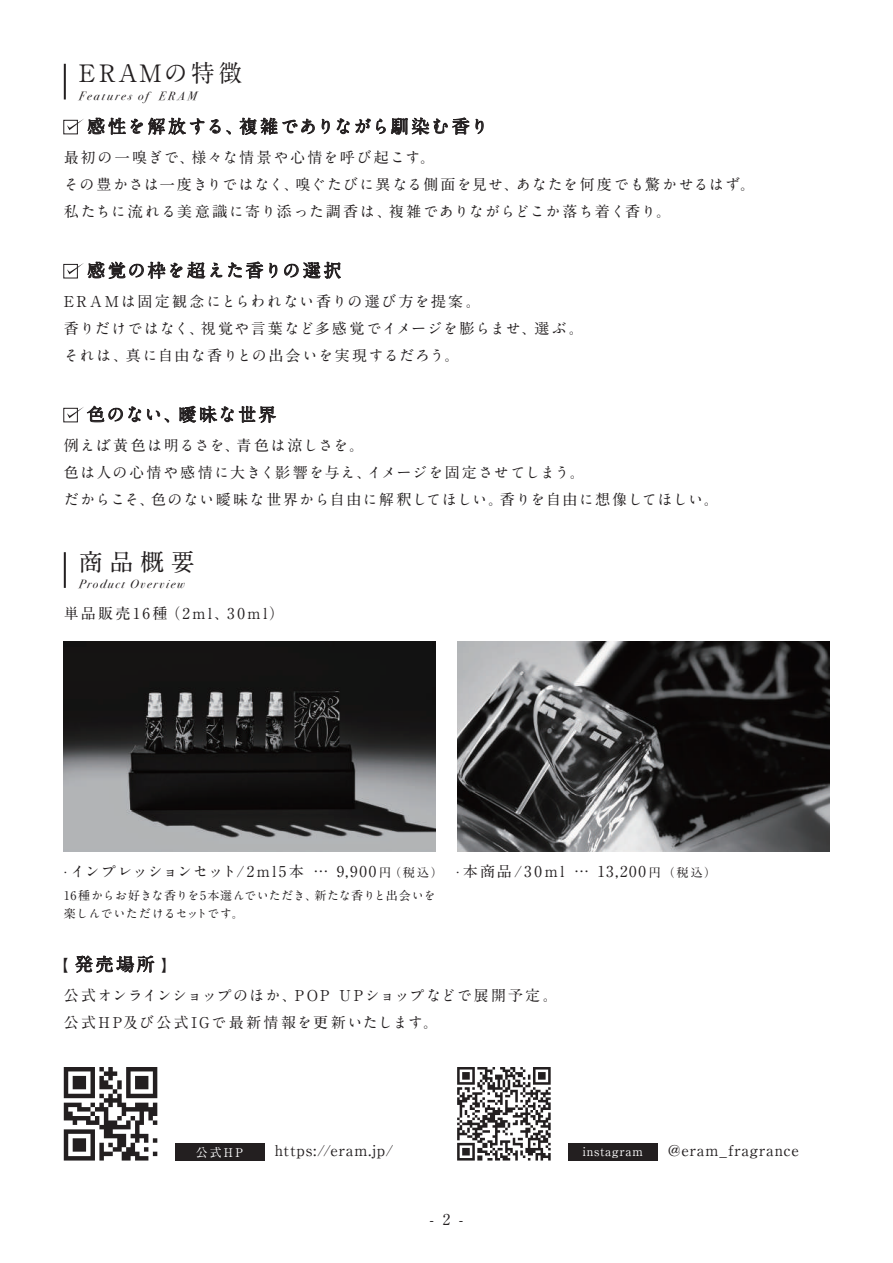
<style>
.page{position:relative;width:893px;height:1263px;background:#fff}
.page>*{position:absolute;margin:0;border:0;box-sizing:border-box;transform-origin:0 0}
.t1{font:700 24px "A1 Mincho Std";letter-spacing:.115em;color:#231f20}
.t2{font:700 24px "A1 Mincho Std";letter-spacing:.16em;color:#231f20}
.t3{font:700 18px "A1 Mincho Std";letter-spacing:.095em;color:#231f20}
.t4{font:700 15px "A1 Mincho Std";letter-spacing:.105em;color:#231f20}
.t5{font:700 15px "A1 Mincho Std";letter-spacing:.075em;color:#231f20}
.t6{font:700 15px "A1 Mincho Std";letter-spacing:.175em;color:#231f20}
.t7{font:700 14.85px/27px "A1 Mincho Std";letter-spacing:.07em;color:#231f20}
.t8{font:700 14.85px "A1 Mincho Std";letter-spacing:.045em;color:#231f20}
.t9{font:700 14.85px "A1 Mincho Std";letter-spacing:.145em;color:#231f20}
.t10{font:700 12px/18px "A1 Mincho Std";letter-spacing:.03em;color:#231f20}
.t11{font:italic 12px "Bodoni Svty Two ITCTT";letter-spacing:.14em;color:#231f20}
.t12{font:italic 12px "Bodoni Svty Two ITCTT";letter-spacing:.18em;color:#231f20}
.t13{font:700 12px "A1 Mincho Std";letter-spacing:.075em;color:#fff}
.s1{font-family:"Koz Go Pr 6 N";font-weight:400;font-size:15px}
.s2{font-size:12px}
.s3{font-size:15px}
</style>
<div class="page">
<svg style="left:210px;top:119px;width:10px;height:14px"></svg>
<svg style="left:226px;top:131px;width:5px;height:3px"></svg>
<svg style="left:240px;top:118px;width:75px;height:17px"></svg>
<svg style="left:322px;top:119px;width:8px;height:15px"></svg>
<svg style="left:337px;top:119px;width:12px;height:15px"></svg>
<svg style="left:355px;top:118px;width:114px;height:17px"></svg>
<svg style="left:476px;top:119px;width:7px;height:15px"></svg>
<svg style="left:188px;top:262px;width:17px;height:16px"></svg>
<svg style="left:211px;top:263px;width:11px;height:14px"></svg>
<svg style="left:228px;top:262px;width:35px;height:17px"></svg>
<svg style="left:270px;top:263px;width:7px;height:15px"></svg>
<svg style="left:284px;top:262px;width:57px;height:17px"></svg>
<svg style="left:147px;top:409px;width:22px;height:13px"></svg>
<svg style="left:180px;top:405px;width:96px;height:18px"></svg>
<hr style="left:64px;top:64px;width:2px;height:35px;background:#231f20">
<hr style="left:64px;top:552px;width:2px;height:36px;background:#231f20">
<svg style="left:75px;top:956px;width:79px;height:17px"></svg>
<svg style="left:67px;top:118px;width:137px;height:17px"></svg>
<svg style="left:67px;top:262px;width:115px;height:17px"></svg>
<svg style="left:67px;top:406px;width:74px;height:16px"></svg>
<div style="left:175px;top:1143px;width:89px;height:17px;background:#231f20"></div>
<svg style="left:64px;top:1067px;width:93px;height:93px"></svg>
<div style="left:568px;top:1143px;width:89px;height:17px;background:#231f20"></div>
<svg style="left:457px;top:1067px;width:94px;height:93px"></svg>
<img style="left:64px;top:642px;width:372px;height:210px">
<img style="left:457px;top:642px;width:372px;height:210px">
<h1 class="t1" style="left:79px;top:54px;width:165px">ERAMの特徴</h1>
<p class="t12" style="left:79px;top:85px;width:120px">Features of ERAM</p>
<p class="t3" style="left:64px;top:112px;width:426px"><span class="s1">　</span> 感性を解放する、複雑でありながら馴染む香り</p>
<p class="t4" style="left:64px;top:145px;width:373px">最初の一嗅ぎで、様々な情景や心情を呼び起こす。</p>
<p class="t7" style="left:64px;top:169px;width:693px">その豊かさは一度きりではなく、嗅ぐたびに異なる側面を見せ、あなたを何度でも驚かせるはず。私たちに流れる美意識に寄り添った調香は、複雑でありながらどこか落ち着く香り。</p>
<p class="t3" style="left:64px;top:256px;width:279px"><span class="s1">　</span> 感覚の枠を超えた香りの選択</p>
<p class="t4" style="left:64px;top:289px;width:418px">ERAMは固定観念にとらわれない香りの選び方を提案。</p>
<p class="t7" style="left:64px;top:313px;width:521px">香りだけではなく、視覚や言葉など多感覚でイメージを膨らませ、選ぶ。それは、真に自由な香りとの出会いを実現するだろう。</p>
<p class="t3" style="left:64px;top:400px;width:214px"><span class="s1">　</span> 色のない、曖昧な世界</p>
<p class="t5" style="left:64px;top:433px;width:302px">例えば黄色は明るさを、青色は涼しさを。</p>
<p class="t7" style="left:64px;top:457px;width:657px">色は人の心情や感情に大きく影響を与え、イメージを固定させてしまう。<br>だからこそ、色のない曖昧な世界から自由に解釈してほしい。香りを自由に想像してほしい。</p>
<h1 class="t2" style="left:79px;top:542px;width:118px">商品概要</h1>
<p class="t11" style="left:79px;top:573px;width:108px">Product Overview</p>
<p class="t6" style="left:64px;top:601px;width:222px">単品販売 16種（2ml、30ml）</p>
<p class="t4" style="left:60px;top:859px;width:658px"><span class="s2">・</span>インプレッションセット/2ml5本 … 9,900<span class="s2">円（税込） ・</span>本商品/30ml … 13,200<span class="s2">円 （税込）</span></p>
<p class="t10" style="left:64px;top:885px;width:374px">16種からお好きな香りを5本選んでいただき、新たな香りと出会いを楽しんでいただけるセットです。</p>
<p class="t3" style="left:54px;top:949px;width:124px"><span class="s3">【</span>発売場所<span class="s3">】</span></p>
<p class="t5" style="left:64px;top:983px;width:495px">公式オンラインショップのほか、POP U Pショップなどで展開予定。</p>
<p class="t9" style="left:64px;top:1010px;width:376px">公式HP及び公式IGで最新情報を更新いたします。</p>
<p class="t13" style="left:196px;top:1142px;width:49px">公式HP</p>
<p class="t8" style="left:275px;top:1138px;width:120px">https://eram.jp/</p>
<p class="t13" style="left:583px;top:1141px;width:61px">instagram</p>
<p class="t8" style="left:668px;top:1138px;width:132px">@eram_fragrance</p>
<p class="t4" style="left:430px;top:1207px;width:35px">-2-</p>
</div>
